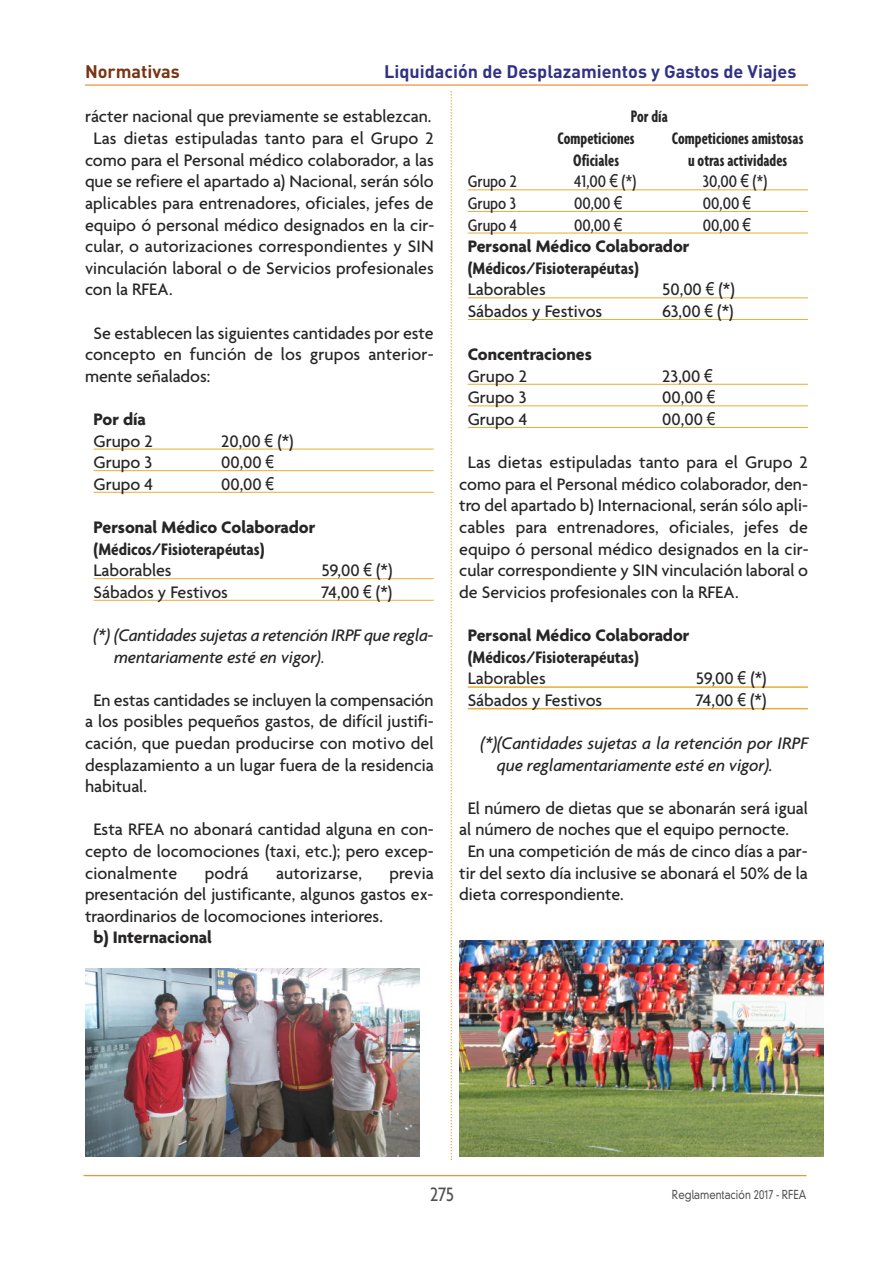
<style>
.page{position:relative;width:893px;height:1263px;background:#fff}
.page>*{position:absolute;margin:0;border:0;box-sizing:border-box;transform-origin:0 0}
.t1{font:500 21px "Agenda";color:#525152;scale:.85 1}
.t2{font:500 18px/21.6px "Agenda";color:#272526;text-align:justify}
.t3{font:italic 500 18px/21.6px "Agenda";letter-spacing:-.01em;color:#272526}
.t4{font:700 18px "Agenda";color:#272526}
.t5{font:700 condensed 18px "Agenda";color:#272526}
.t6{font:700 extra-condensed 18px/21.6px "Agenda";color:#272526}
.t7{font:500 condensed 18px "Agenda";color:#272526}
.t8{font:700 18px "DIN";color:#313084}
.t9{font:700 18px "DIN";color:#793414}
.t10{font:300 12px "DIN Neuzeit Grotesk";color:#525152;scale:.85 1}
.s1{font-family:"Arial Narrow";font-weight:400}
.s2{font-style:normal;font-stretch:condensed}
.s3{font-family:"Arial Narrow";font-weight:400;font-stretch:normal}
.s4{font-family:"Agenda";font-weight:500}
</style>
<div class="page">
<hr style="left:85px;top:85px;width:723px;height:1px;background:#e87900">
<hr style="left:84px;top:1175px;width:722px;height:1px;background:#e87900">
<hr style="left:94px;top:449px;width:340px;height:1px;background:#e8ad34">
<hr style="left:94px;top:470px;width:340px;height:1px;background:#e8ad34">
<hr style="left:94px;top:492px;width:340px;height:1px;background:#e8ad34">
<hr style="left:94px;top:578px;width:340px;height:1px;background:#e8ad34">
<hr style="left:94px;top:600px;width:340px;height:1px;background:#e8ad34">
<hr style="left:468px;top:189px;width:340px;height:1px;background:#e8ad34">
<hr style="left:468px;top:211px;width:340px;height:1px;background:#e8ad34">
<hr style="left:468px;top:233px;width:340px;height:1px;background:#e8ad34">
<hr style="left:468px;top:297px;width:340px;height:1px;background:#e8ad34">
<hr style="left:468px;top:319px;width:340px;height:1px;background:#e8ad34">
<hr style="left:468px;top:384px;width:340px;height:1px;background:#e8ad34">
<hr style="left:468px;top:405px;width:340px;height:1px;background:#e8ad34">
<hr style="left:468px;top:427px;width:340px;height:1px;background:#e8ad34">
<hr style="left:468px;top:686px;width:340px;height:2px;background:#e8ad34">
<hr style="left:468px;top:708px;width:340px;height:1px;background:#e8ad34">
<svg style="left:451px;top:91px;width:1px;height:1069px"></svg>
<img style="left:85px;top:968px;width:334px;height:189px">
<img style="left:459px;top:941px;width:364px;height:216px">
<p class="t9" style="left:85px;top:60px;width:96px">Normativas</p>
<p class="t8" style="left:384px;top:60px;width:414px">Liquidación de Desplazamientos y Gastos de Viajes</p>
<p class="t2" style="left:85px;top:105px;width:348px">rácter nacional que previamente se establezcan.</p>
<p class="t2" style="left:94px;top:127px;width:342px">Las dietas estipuladas tanto para el Grupo 2</p>
<p class="t2" style="left:85px;top:149px;width:350px">como para el Personal médico colaborador, a las</p>
<p class="t2" style="left:85px;top:170px;width:350px">que se refiere el apartado a) Nacional, serán sólo</p>
<p class="t2" style="left:85px;top:192px;width:350px">aplicables para entrenadores, oficiales, jefes de</p>
<p class="t2" style="left:85px;top:213px;width:351px">equipo ó personal médico designados en la cir-</p>
<p class="t2" style="left:85px;top:235px;width:350px">cular, o autorizaciones correspondientes y SIN</p>
<p class="t2" style="left:85px;top:257px;width:350px">vinculación laboral o de Servicios profesionales</p>
<p class="t2" style="left:85px;top:278px;width:89px">con la RFEA.</p>
<p class="t2" style="left:85px;top:321px;width:350px;text-indent:9px">Se establecen las siguientes cantidades por este concepto en función de los grupos anterior&shy;mente señalados:</p>
<p class="t4" style="left:94px;top:408px;width:54px">Por día</p>
<p class="t2" style="left:94px;top:429px;width:61px">Grupo 2</p>
<p class="t2" style="left:221px;top:429px;width:74px">20,00 <span class="s1">€</span> (*)</p>
<p class="t2" style="left:94px;top:451px;width:60px">Grupo 3</p>
<p class="t2" style="left:221px;top:451px;width:55px">00,00 <span class="s1">€</span></p>
<p class="t2" style="left:94px;top:473px;width:61px">Grupo 4</p>
<p class="t2" style="left:221px;top:473px;width:55px">00,00 <span class="s1">€</span></p>
<p class="t4" style="left:94px;top:516px;width:223px">Personal Médico Colaborador</p>
<p class="t5" style="left:94px;top:538px;width:173px">(Médicos/Fisioterapéutas)</p>
<p class="t2" style="left:94px;top:559px;width:80px">Laborables</p>
<p class="t2" style="left:322px;top:559px;width:72px">59,00 <span class="s1">€</span> (*)</p>
<p class="t2" style="left:94px;top:581px;width:136px">Sábados y Festivos</p>
<p class="t2" style="left:322px;top:581px;width:72px">74,00 <span class="s1">€</span> (*)</p>
<p class="t3" style="left:114px;top:624px;width:321px;text-indent:-21px">(*) (Cantidades sujetas a retención IRPF que regla&shy;mentariamente esté en vigor)<span class="s2">.</span></p>
<p class="t2" style="left:85px;top:689px;width:350px;text-indent:9px">En estas cantidades se incluyen la compensación a los posibles pequeños gastos, de difícil justifi&shy;cación, que puedan producirse con motivo del desplazamiento a un lugar fuera de la residencia habitual.</p>
<p class="t2" style="left:85px;top:818px;width:350px;text-indent:9px">Esta RFEA no abonará cantidad alguna en con&shy;cepto de locomociones (taxi, etc.); pero excep&shy;cionalmente</p>
<p class="t6" style="left:558px;top:105px;width:112px;text-indent:73px">Por día<br>Competiciones</p>
<p class="t6" style="left:672px;top:127px;width:133px">Competiciones amistosas</p>
<p class="t6" style="left:573px;top:149px;width:47px">Oficiales</p>
<p class="t6" style="left:688px;top:149px;width:101px">u otras actividades</p>
<p class="t7" style="left:468px;top:171px;width:51px">Grupo 2</p>
<p class="t7" style="left:574px;top:171px;width:64px">41,00 <span class="s3">€</span> (*)</p>
<p class="t7" style="left:703px;top:171px;width:66px">30,00 <span class="s3">€</span> (*)</p>
<p class="t7" style="left:468px;top:192px;width:50px">Grupo 3</p>
<p class="t7" style="left:574px;top:192px;width:50px">00,00 <span class="s3">€</span></p>
<p class="t7" style="left:703px;top:192px;width:50px">00,00 <span class="s3">€</span></p>
<p class="t7" style="left:468px;top:214px;width:51px">Grupo 4</p>
<p class="t7" style="left:574px;top:214px;width:50px">00,00 <span class="s3">€</span></p>
<p class="t7" style="left:703px;top:214px;width:50px">00,00 <span class="s3">€</span></p>
<p class="t4" style="left:468px;top:235px;width:223px">Personal Médico Colaborador</p>
<p class="t5" style="left:468px;top:257px;width:173px">(Médicos/Fisioterapéutas)</p>
<p class="t2" style="left:468px;top:278px;width:80px">Laborables</p>
<p class="t2" style="left:662px;top:278px;width:74px">50,00 <span class="s1">€</span> (*)</p>
<p class="t2" style="left:468px;top:300px;width:136px">Sábados y Festivos</p>
<p class="t2" style="left:662px;top:300px;width:73px">63,00 <span class="s1">€</span> (*)</p>
<p class="t4" style="left:468px;top:343px;width:126px">Concentraciones</p>
<p class="t2" style="left:468px;top:365px;width:61px">Grupo 2</p>
<p class="t2" style="left:662px;top:365px;width:52px">23,00 <span class="s1">€</span></p>
<p class="t2" style="left:468px;top:386px;width:60px">Grupo 3</p>
<p class="t2" style="left:662px;top:386px;width:55px">00,00 <span class="s1">€</span></p>
<p class="t2" style="left:468px;top:408px;width:61px">Grupo 4</p>
<p class="t2" style="left:662px;top:408px;width:55px">00,00 <span class="s1">€</span></p>
<p class="t2" style="left:459px;top:451px;width:351px;text-indent:9px">Las dietas estipuladas tanto para el Grupo 2 como para el Personal médico colaborador, den&shy;tro del apartado b) Internacional, serán sólo apli&shy;cables para entrenadores, oficiales, jefes de equipo ó personal médico designados en la cir&shy;cular correspondiente y SIN vinculación laboral o de Servicios profesionales con la RFEA.</p>
<p class="t4" style="left:468px;top:624px;width:223px">Personal Médico Colaborador</p>
<p class="t5" style="left:468px;top:646px;width:173px">(Médicos/Fisioterapéutas)</p>
<p class="t2" style="left:468px;top:667px;width:80px">Laborables</p>
<p class="t2" style="left:696px;top:667px;width:72px">59,00 <span class="s1">€</span> (*)</p>
<p class="t2" style="left:468px;top:689px;width:136px">Sábados y Festivos</p>
<p class="t2" style="left:696px;top:689px;width:72px">74,00 <span class="s1">€</span> (*)</p>
<p class="t3" style="left:497px;top:732px;width:313px;text-indent:-16px">(*)(Cantidades sujetas a la retención por IRPF que reglamentariamente esté en vigor).</p>
<p class="t2" style="left:468px;top:797px;width:342px">El número de dietas que se abonarán será igual</p>
<p class="t2" style="left:459px;top:818px;width:331px">al número de noches que el equipo pernocte.</p>
<p class="t2" style="left:468px;top:840px;width:342px">En una competición de más de cinco días a par-</p>
<p class="t2" style="left:459px;top:861px;width:350px">tir del sexto día inclusive se abonará el 50% de la</p>
<p class="t2" style="left:459px;top:883px;width:166px">dieta correspondiente.</p>
<p class="t2" style="left:205px;top:861px;width:45px">podrá</p>
<p class="t2" style="left:276px;top:861px;width:87px">autorizarse,</p>
<p class="t2" style="left:85px;top:861px;width:350px;text-indent:304px">previa presentación del justificante, algunos gastos ex&shy;traordinarios de locomociones interiores.</p>
<p class="t4" style="left:94px;top:926px;width:120px">b) Internacional</p>
<p class="t1" style="left:430px;top:1182px;width:30px">275</p>
<p class="t10" style="left:672px;top:1190px;width:160px">Reglamentación 2017 <span class="s4">-</span> RFEA</p>
</div>
